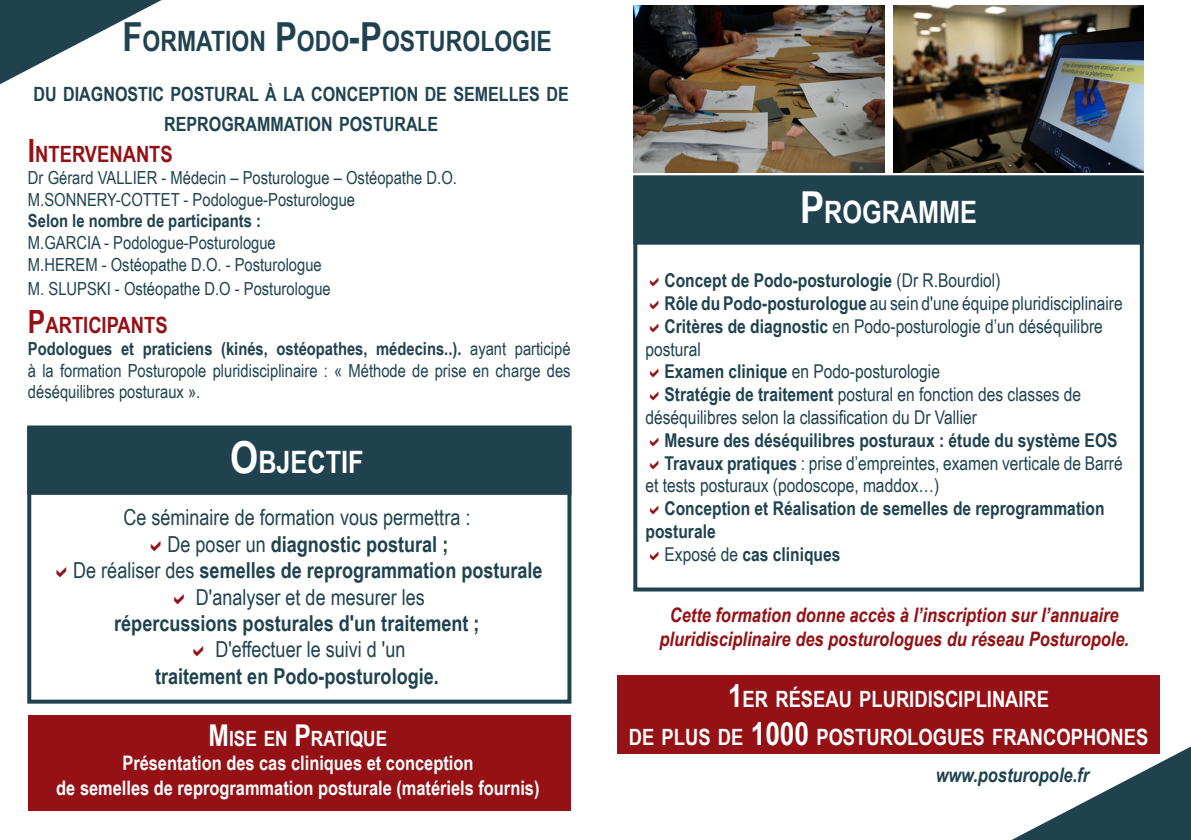
<style>
.page{position:relative;width:1191px;height:840px;background:#fff}
.page>*{position:absolute;margin:0;border:0;box-sizing:border-box;transform-origin:0 0}
.t1{font:700 30.8px "Arial Narrow";color:#fff}
.t2{font:700 28px "Arial Narrow";color:#20424f}
.t3{font:700 22.4px "Arial Narrow";color:#fff}
.t4{font:700 22.4px "Arial Narrow";color:#951115}
.t5{font:700 22px "Arial Narrow";color:#20424f}
.t6{font:22px "Arial Narrow";color:#20424f}
.t7{font:700 21px "Arial Narrow";color:#fff}
.t8{font:italic 700 20px "Arial Narrow";color:#951115}
.t9{font:700 20px "Arial Narrow";color:#fff}
.t10{font:italic 700 20px "Arial Narrow";color:#20424f}
.t11{font:700 19.6px/30px "Arial Narrow";color:#20424f;text-align:center}
.t12{font:19px/22.8px "Arial Narrow";color:#20424f}
.t13{font:700 19px/22.8px "Arial Narrow";color:#20424f}
.t14{font:18px/21.6px "Arial Narrow";color:#20424f;text-align:justify}
.t15{font:700 18px "Arial Narrow";color:#20424f}
.s1{font-size:40px}
.s2{font-size:32px}
.s3{font-weight:700}
.s4{font-size:44px}
.s5{font-weight:400}
.s6{font-size:30px}
</style>
<div class="page">
<svg style="left:0;top:0;width:162px;height:85px"></svg>
<svg style="left:998px;top:695px;width:193px;height:144px"></svg>
<div style="left:633px;top:175px;width:510px;height:416px;border:4px solid #20424f"></div>
<div style="left:633px;top:176px;width:510px;height:68px;background:#20424f"></div>
<div style="left:27px;top:425px;width:544px;height:278px;border:4px solid #20424f"></div>
<div style="left:27px;top:426px;width:544px;height:68px;background:#20424f"></div>
<div style="left:28px;top:714px;width:542px;height:96px;background:#951115"></div>
<div style="left:617px;top:675px;width:542px;height:78px;background:#951115"></div>
<img style="left:633px;top:5px;width:251px;height:168px">
<img style="left:893px;top:5px;width:250px;height:167px">
<p class="t2" style="left:122px;top:20px;width:431px"><span class="s1">F</span>ORMATION <span class="s1">P</span>ODO<span class="s1">-P</span>OSTUROLOGIE</p>
<p class="t11" style="left:34px;top:78px;width:536px">DU DIAGNOSTIC POSTURAL À LA CONCEPTION DE SEMELLES DE<br>REPROGRAMMATION POSTURALE</p>
<p class="t4" style="left:28px;top:137px;width:146px"><span class="s2">I</span> NTERVENANTS</p>
<p class="t14" style="left:28px;top:166px;width:430px">Dr Gérard VALLIER - Médecin – Posturologue – Ostéopathe D.O.</p>
<p class="t14" style="left:28px;top:188px;width:329px">M.SONNERY-COTTET - Podologue-Posturologue</p>
<p class="t15" style="left:28px;top:207px;width:234px">Selon le nombre de participants :</p>
<p class="t14" style="left:28px;top:231px;width:249px">M.GARCIA - Podologue-Posturologue</p>
<p class="t14" style="left:28px;top:253px;width:295px">M.HEREM - Ostéopathe D.O. - Posturologue</p>
<p class="t14" style="left:28px;top:277px;width:304px">M. SLUPSKI - Ostéopathe D.O - Posturologue</p>
<p class="t4" style="left:28px;top:308px;width:141px"><span class="s2">P</span>ARTICIPANTS</p>
<p class="t14" style="left:28px;top:337px;width:544px"><span class="s3">Podologues et praticiens (kinés, ostéopathes, médecins..).</span> ayant participé à la formation Posturopole pluridisciplinaire : « Méthode de prise en charge des déséquilibres posturaux ».</p>
<p class="t1" style="left:230px;top:438px;width:132px"><span class="s4">O</span>BJECTIF</p>
<p class="t6" style="left:123px;top:501px;width:348px">Ce séminaire de formation vous permettra :</p>
<p class="t5" style="left:167px;top:527px;width:282px"><span class="s5">De poser un</span> diagnostic postural ;</p>
<p class="t5" style="left:73px;top:553px;width:471px"><span class="s5">De réaliser des</span> semelles de reprogrammation posturale</p>
<p class="t6" style="left:196px;top:580px;width:231px">D'analyser et de mesurer les</p>
<p class="t5" style="left:114px;top:606px;width:367px">répercussions posturales d'un traitement ;</p>
<p class="t6" style="left:215px;top:633px;width:192px">D'effectuer le suivi d 'un</p>
<p class="t5" style="left:155px;top:659px;width:285px">traitement en Podo-posturologie.</p>
<p class="t7" style="left:209px;top:722px;width:180px"><span class="s6">M</span>ISE EN <span class="s6">P</span>RATIQUE</p>
<p class="t9" style="left:122px;top:747px;width:352px">Présentation des cas cliniques et conception</p>
<p class="t9" style="left:56px;top:771px;width:485px">de semelles de reprogrammation posturale (matériels fournis)</p>
<p class="t1" style="left:800px;top:189px;width:178px"><span class="s4">P</span>ROGRAMM E</p>
<p class="t13" style="left:664px;top:268px;width:337px">Concept de Podo-posturologie <span class="s5">(Dr R.Bourdiol)</span></p>
<p class="t12" style="left:664px;top:291px;width:460px"><span class="s3">Rôle du Podo-posturologue</span> au sein d'une équipe pluridisciplinaire</p>
<p class="t12" style="left:645px;top:314px;width:459px;text-indent:19px"><span class="s3">Critères de diagnostic</span> en Podo-posturologie d’un déséquilibre postural</p>
<p class="t12" style="left:664px;top:359px;width:277px"><span class="s3">Examen clinique</span> en Podo-posturologie</p>
<p class="t12" style="left:645px;top:382px;width:437px;text-indent:19px"><span class="s3">Stratégie de traitement</span> postural en fonction des classes de déséquilibres selon la classification du Dr Vallier</p>
<p class="t13" style="left:664px;top:427px;width:454px">Mesure des déséquilibres posturaux : étude du système EOS</p>
<p class="t12" style="left:645px;top:450px;width:479px;text-indent:19px"><span class="s3">Travaux pratiques</span> : prise d’empreintes, examen verticale de Barré et tests posturaux (podoscope, maddox…)</p>
<p class="t13" style="left:645px;top:496px;width:460px;text-indent:19px">Conception et Réalisation de semelles de reprogrammation posturale</p>
<p class="t13" style="left:664px;top:541px;width:177px"><span class="s5">Exposé de</span> cas cliniques</p>
<p class="t8" style="left:670px;top:599px;width:450px">Cette formation donne accès à l’inscription sur l’annuaire</p>
<p class="t8" style="left:659px;top:623px;width:471px">pluridisciplinaire des posturologues du réseau Posturopole.</p>
<p class="t3" style="left:728px;top:681px;width:323px"><span class="s2">1</span>ER RÉSEAU PLURIDISCIPLINAIRE</p>
<p class="t3" style="left:629px;top:720px;width:521px">DE PLUS DE <span class="s2">1000</span> POSTUROLOGUES FRANCOPHONES</p>
<p class="t10" style="left:935px;top:759px;width:155px">www.posturopole.fr</p>
</div>
